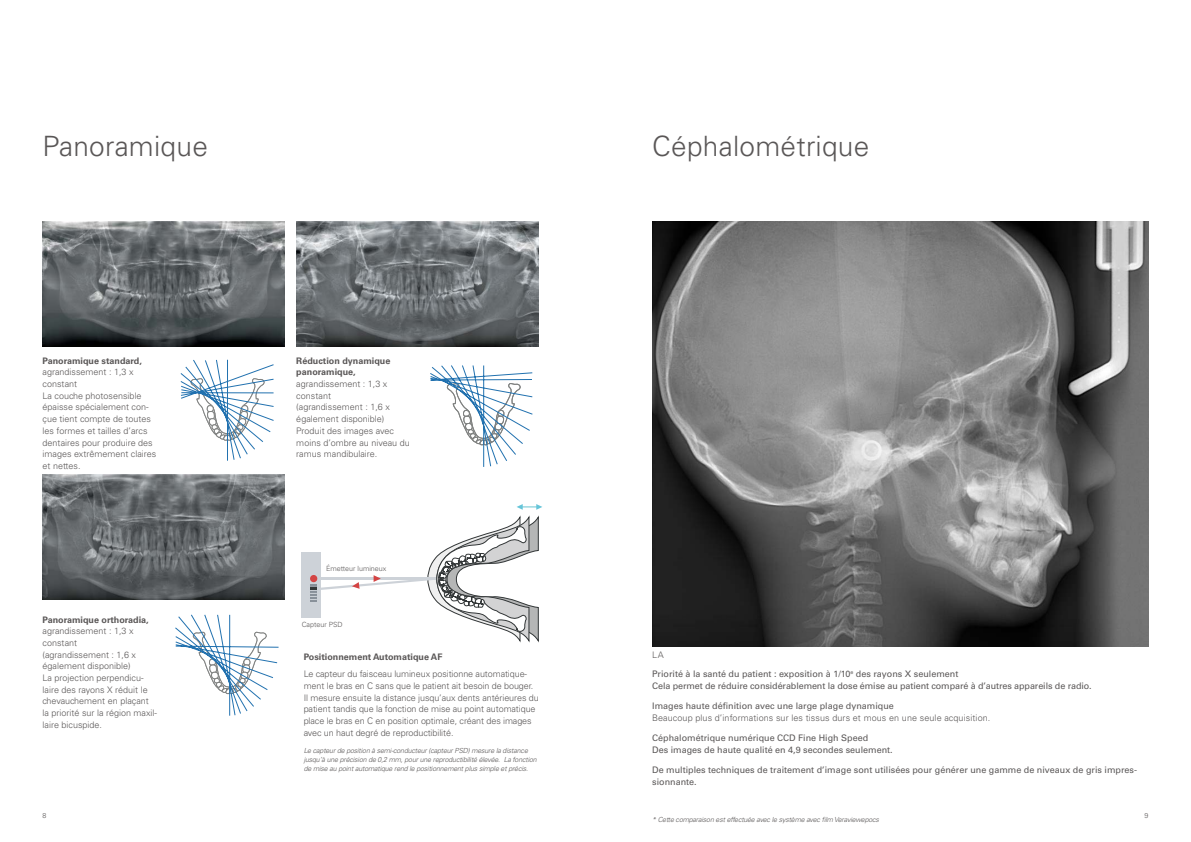
<style>
.page{position:relative;width:1191px;height:842px;background:#fff}
.page>*{position:absolute;margin:0;border:0;box-sizing:border-box;transform-origin:0 0}
.headline_1__28pt{font:300 28px "Univers LT Std";letter-spacing:.01em;color:#5a5757}
.Copy_9pt_-_english{font:300 9px/11.7px "Univers";color:#5a5757}
.Copy_9pt_-_english-2{font:9px/11.7px "Univers LT Pro 55 Roman";color:#5a5757}
.Copyhead_9pt_bold{font:700 9px "Univers";color:#5a5757}
.Copy_9pt_-_english-3{font:700 9px "Univers";color:#5a5757}
.body_text_8pt_-_jp{font:300 9px "Univers LT Std";color:#5a5757}
.Copy_9pt_-_english-4{font:300 7.1px "Univers";color:#5a5757}
.subline_7pt_-_englis{font:italic 300 7px/9.1px "Univers LT Std";letter-spacing:-.02em;color:#5a5757}
.t1{font:300 7px "Univers";color:#5a5757}
.s1{font-weight:700}
.s2{font-family:"Univers LT Pro 55 Roman";font-weight:400}
</style>
<div class="page">
<img style="left:652px;top:221px;width:496px;height:426px">
<svg style="left:517px;top:504px;width:25px;height:6px"></svg>
<div style="left:302px;top:552px;width:19px;height:65px;background:#cdd2d8"></div>
<svg style="left:310px;top:516px;width:228px;height:126px"></svg>
<svg style="left:430px;top:365px;width:103px;height:102px"></svg>
<svg style="left:175px;top:614px;width:104px;height:102px"></svg>
<svg style="left:180px;top:359px;width:94px;height:102px"></svg>
<img style="left:43px;top:221px;width:242px;height:125px">
<img style="left:42px;top:475px;width:243px;height:125px">
<img style="left:296px;top:221px;width:243px;height:125px">
<p class="headline_1__28pt" style="left:43px;top:129px;width:167px">Panoramique</p>
<p class="headline_1__28pt" style="left:652px;top:129px;width:219px">Céphalométrique</p>
<p class="Copy_9pt_-_english" style="left:43px;top:355px;width:115px"><span class="s1">Panoramique standard, </span>agrandissement : 1,3 x constant<br>La couche photosensible épaisse spécialement con&shy;çue tient compte de toutes les formes et tailles d’arcs dentaires pour produire des images extrêmement claires et nettes.</p>
<p class="Copy_9pt_-_english" style="left:296px;top:355px;width:115px"><span class="s1">Réduction dynamique panoramique, </span>agrandissement : 1,3 x constant<br>(agrandissement : 1,6 x également disponible)<br>Produit des images avec moins d’ombre au niveau du ramus mandibulaire.</p>
<p class="Copy_9pt_-_english-4" style="left:326px;top:564px;width:62px">Émetteur lumineux</p>
<p class="Copy_9pt_-_english-3" style="left:43px;top:614px;width:108px">Panoramique orthoradia,</p>
<p class="Copy_9pt_-_english" style="left:43px;top:625px;width:116px">agrandissement : 1,3 x constant<br>(agrandissement : 1,6 x également disponible)<br>La projection perpendicu&shy;laire des rayons X réduit le chevauchement en plaçant la priorité sur la région maxil&shy;laire bicuspide.</p>
<p class="Copy_9pt_-_english-4" style="left:302px;top:620px;width:42px">Capteur PSD</p>
<p class="body_text_8pt_-_jp" style="left:652px;top:649px;width:13px">LA</p>
<p class="Copyhead_9pt_bold" style="left:304px;top:651px;width:140px">Positionnement Automatique AF</p>
<p class="Copy_9pt_-_english" style="left:304px;top:668px;width:236px">Le capteur du faisceau lumineux positionne automatique&shy;ment le bras en C sans que le patient ait besoin de bouger.<br>Il mesure ensuite la distance jusqu’aux dents antérieures du patient tandis que la fonction de mise au point automatique place le bras en C en position optimale, créant des images avec un haut degré de reproductibilité.</p>
<p class="subline_7pt_-_englis" style="left:304px;top:746px;width:234px">Le capteur de position à semi-conducteur (capteur PSD) mesure la distance jusqu’à une précision de 0,2 mm, pour une reproductibilité élevée. La fonction de mise au point automatique rend le positionnement plus simple et précis.</p>
<p class="Copy_9pt_-_english-2" style="left:652px;top:668px;width:441px">Priorité à la santé du patient : exposition à 1/10<sup>e</sup> des rayons X seulement<br>Cela permet de réduire considérablement la dose émise au patient comparé à d’autres appareils de radio.</p>
<p class="Copy_9pt_-_english" style="left:652px;top:700px;width:340px"><span class="s2">Images haute définition avec une large plage dynamique<br></span>Beaucoup plus d’informations sur les tissus durs et mous en une seule acquisition.</p>
<p class="Copy_9pt_-_english-2" style="left:652px;top:732px;width:242px">Céphalométrique numérique CCD Fine High Speed<br>Des images de haute qualité en 4,9 secondes seulement.</p>
<p class="Copy_9pt_-_english-2" style="left:652px;top:764px;width:486px">De multiples techniques de traitement d’image sont utilisées pour générer une gamme de niveaux de gris impres&shy;sionnante.</p>
<p class="subline_7pt_-_englis" style="left:652px;top:815px;width:228px">* Cette comparaison est effectuée avec le système avec film Veraviewepocs</p>
<p class="t1" style="left:43px;top:811px;width:5px">8</p>
<p class="t1" style="left:1144px;top:811px;width:5px">9</p>
</div>
